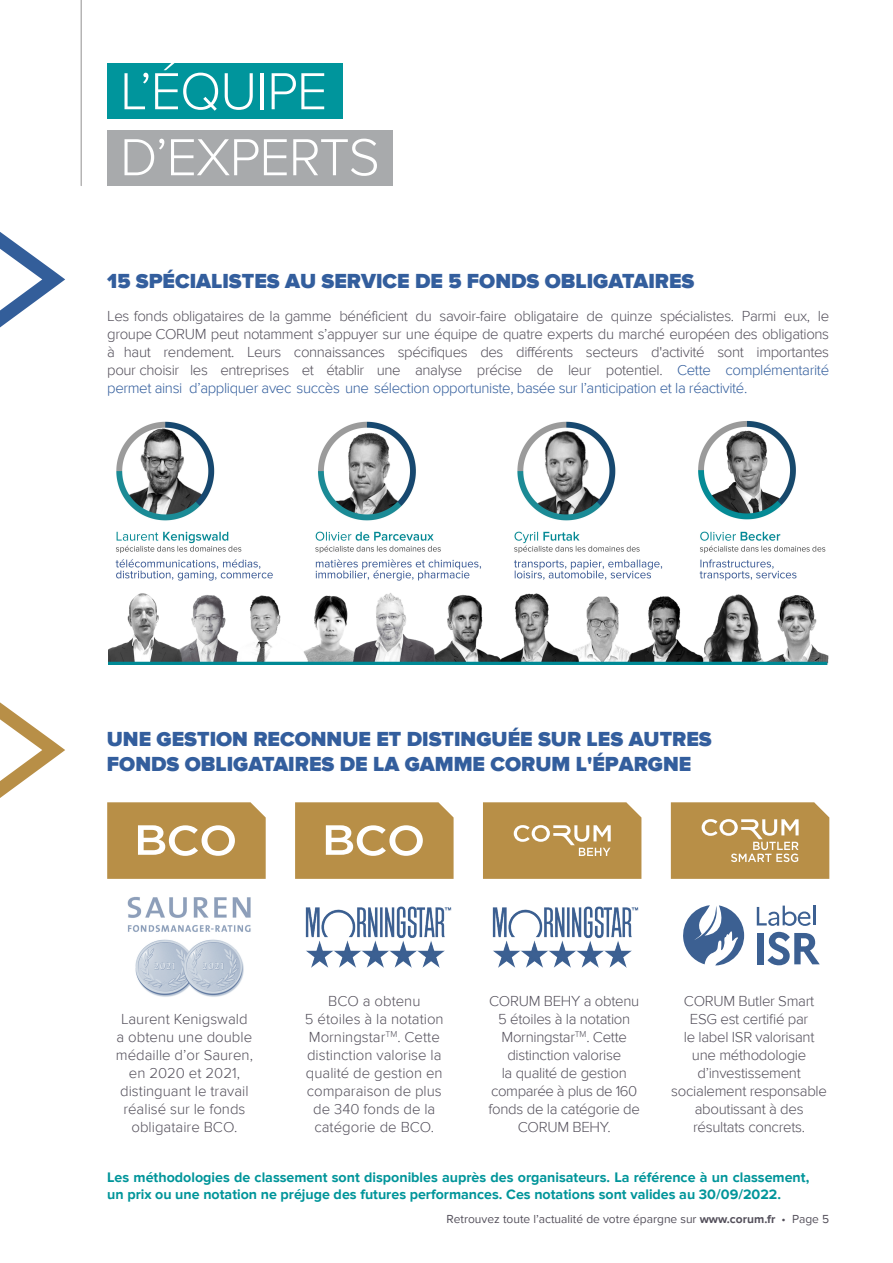
<style>
.page{position:relative;width:893px;height:1263px;background:#fff}
.page>*{position:absolute;margin:0;border:0;box-sizing:border-box;transform-origin:0 0}
.t1{font:300 54px/66px "Proxima Nova";letter-spacing:-.02em;color:#fff}
.t2{font:900 21px/25.2px "Proxima Nova";color:#335e9d}
.t3{font:300 15px/18px "Proxima Nova";letter-spacing:-.02em;color:#54505b;text-align:center}
.t4{font:300 15px/18px "Proxima Nova";color:#54505b;text-align:center}
.t5{font:700 14.25px/17.1px "Proxima Nova";color:#00959a}
.t6{font:12px "Proxima Nova";color:#54505b}
.s1{color:#335e9d}
.s2{font-weight:700}
</style>
<div class="page">
<hr style="left:81px;top:0;width:1px;height:186px;background:#231f20">
<div style="left:107px;top:64px;width:236px;height:55px;background:#00959c"></div>
<div style="left:107px;top:131px;width:286px;height:55px;background:#a8aaac"></div>
<svg style="left:0;top:232px;width:65px;height:95px"></svg>
<svg style="left:0;top:702px;width:65px;height:96px"></svg>
<img style="left:108px;top:421px;width:721px;height:243px">
<svg style="left:107px;top:802px;width:159px;height:77px"></svg>
<svg style="left:295px;top:802px;width:159px;height:77px"></svg>
<svg style="left:483px;top:802px;width:158px;height:77px"></svg>
<svg style="left:671px;top:802px;width:158px;height:77px"></svg>
<img style="left:127px;top:897px;width:124px;height:100px">
<img style="left:305px;top:906px;width:147px;height:62px">
<svg style="left:683px;top:905px;width:61px;height:60px"></svg>
<svg style="left:757px;top:905px;width:54px;height:21px"></svg>
<hr style="left:813px;top:905px;width:2px;height:20px;background:#3c6092">
<div style="left:757px;top:933px;width:6px;height:31px;background:#3c6092"></div>
<svg style="left:767px;top:932px;width:53px;height:33px"></svg>
<img style="left:492px;top:906px;width:147px;height:62px">
<h1 class="t1" style="left:120px;top:59px;width:261px">L’ÉQUIPE<br>D’EXPERTS</h1>
<h2 class="t2" style="left:107px;top:269px;width:589px">15 SPÉCIALISTES AU SERVICE DE 5 FONDS OBLIGATAIRES</h2>
<p class="t3" style="left:107px;top:307px;width:723px;text-align:justify">Les fonds obligataires de la gamme bénéficient du savoir-faire obligataire de quinze spécialistes. Parmi eux, le groupe CORUM peut notamment s’appuyer sur une équipe de quatre experts du marché européen des obligations à haut rendement. Leurs connaissances spécifiques des différents secteurs d'activité sont importantes pour choisir les entreprises et établir une analyse précise de leur potentiel. <span class="s1">Cette complémentarité permet ainsi d’appliquer avec succès une sélection opportuniste, basée sur l’anticipation et la réactivité.</span></p>
<h2 class="t2" style="left:107px;top:727px;width:606px">UNE GESTION RECONNUE ET DISTINGUÉE SUR LES AUTRES<br>FONDS OBLIGATAIRES DE LA GAMME CORUM L'ÉPARGNE</h2>
<p class="t4" style="left:116px;top:1010px;width:139px">Laurent Kenigswald a obtenu une double médaille d’or Sauren, en 2020 et 2021, distinguant le travail réalisé sur le fonds obligataire BCO.</p>
<p class="t4" style="left:305px;top:992px;width:140px">BCO a obtenu<br>5 étoiles à la notation<br>Morningstar<sup>TM</sup>. Cette distinction valorise la qualité de gestion en comparaison de plus de 340 fonds de la catégorie de BCO.</p>
<p class="t3" style="left:489px;top:992px;width:153px">CORUM BEHY a obtenu<br>5 étoiles à la notation<br>Morningstar<sup>TM</sup>. Cette distinction valorise<br>la qualité de gestion comparée à plus de 160 fonds de la catégorie de<br>CORUM BEHY.</p>
<p class="t3" style="left:671px;top:992px;width:157px">CORUM Butler Smart<br>ESG est certifié par<br>le label ISR valorisant une méthodologie d’investissement socialement responsable aboutissant à des résultats concrets.</p>
<p class="t5" style="left:107px;top:1168px;width:704px">Les méthodologies de classement sont disponibles auprès des organisateurs. La référence à un classement, un prix ou une notation ne préjuge des futures performances. Ces notations sont valides au 30/09/2022.</p>
<p class="t6" style="left:447px;top:1211px;width:384px">Retrouvez toute l’actualité de votre épargne sur <span class="s2">www.corum.fr</span> • Page 5</p>
</div>
